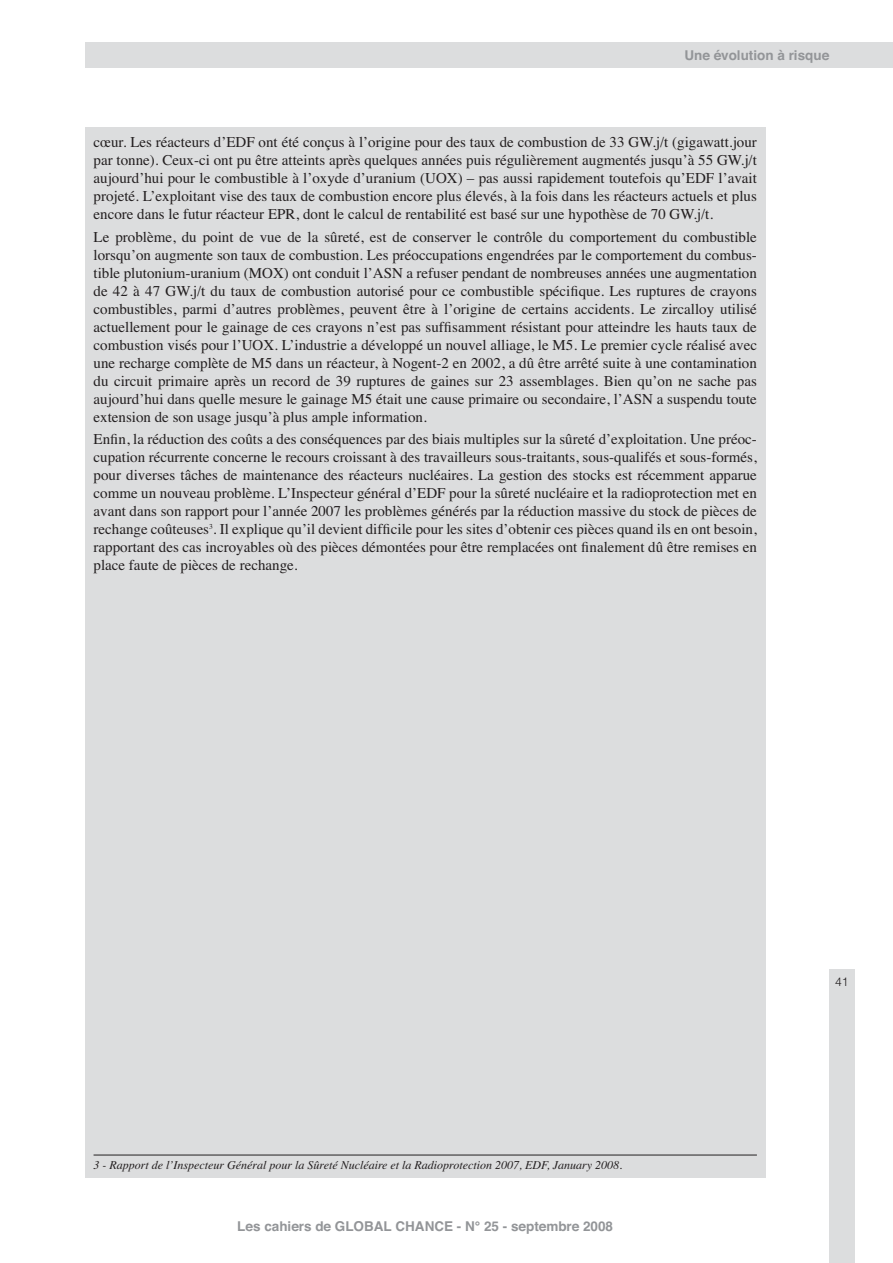
<style>
.page{position:relative;width:893px;height:1263px;background:#fff}
.page>*{position:absolute;margin:0;border:0;box-sizing:border-box;transform-origin:0 0}
.t1{font:15px/18px "Times";color:#231f20;text-align:justify}
.t2{font:700 13.5px "Helvetica";color:#939598}
.t3{font:italic 12px "Times";color:#231f20}
.t4{font:300 12px "Helvetica";color:#231f20}
</style>
<div class="page">
<div style="left:85px;top:43px;width:808px;height:25px;background:#dcddde"></div>
<div style="left:829px;top:969px;width:26px;height:294px;background:#dcddde"></div>
<div style="left:85px;top:128px;width:680px;height:1050px;background:#dcddde"></div>
<hr style="left:94px;top:1155px;width:663px;height:1px;background:#231f20">
<p class="t2" style="left:684px;top:51px;width:146px">Une évolution à risque</p>
<p class="t1" style="left:94px;top:135px;width:665px">cœur. Les réacteurs d’EDF ont été conçus à l’origine pour des taux de combustion de 33 GW.j/t (gigawatt.jour par tonne). Ceux-ci ont pu être atteints après quelques années puis régulièrement augmentés jusqu’à 55 GW.j/t aujourd’hui pour le combustible à l’oxyde d’uranium (UOX) – pas aussi rapidement toutefois qu’EDF l’avait projeté. L’exploitant vise des taux de combustion encore plus élevés, à la fois dans les réacteurs actuels et plus encore dans le futur réacteur EPR, dont le calcul de rentabilité est basé sur une hypothèse de 70 GW.j/t.</p>
<p class="t1" style="left:94px;top:229px;width:665px">Le problème, du point de vue de la sûreté, est de conserver le contrôle du comportement du combustible lorsqu’on augmente son taux de combustion. Les préoccupations engendrées par le comportement du combus&shy;tible plutonium-uranium (MOX) ont conduit l’ASN a refuser pendant de nombreuses années une augmentation de 42 à 47 GW.j/t du taux de combustion autorisé pour ce combustible spécifique. Les ruptures de crayons combustibles, parmi d’autres problèmes, peuvent être à l’origine de certains accidents. Le zircalloy utilisé actuellement pour le gainage de ces crayons n’est pas suffisamment résistant pour atteindre les hauts taux de combustion visés pour l’UOX. L’industrie a développé un nouvel alliage, le M5. Le premier cycle réalisé avec une recharge complète de M5 dans un réacteur, à Nogent-2 en 2002, a dû être arrêté suite à une contamination du circuit primaire après un record de 39 ruptures de gaines sur 23 assemblages. Bien qu’on ne sache pas aujourd’hui dans quelle mesure le gainage M5 était une cause primaire ou secondaire, l’ASN a suspendu toute extension de son usage jusqu’à plus ample information.</p>
<p class="t1" style="left:94px;top:431px;width:665px">Enfin, la réduction des coûts a des conséquences par des biais multiples sur la sûreté d’exploitation. Une préoc&shy;cupation récurrente concerne le recours croissant à des travailleurs sous-traitants, sous-qualifés et sous-formés, pour diverses tâches de maintenance des réacteurs nucléaires. La gestion des stocks est récemment apparue comme un nouveau problème. L’Inspecteur général d’EDF pour la sûreté nucléaire et la radioprotection met en avant dans son rapport pour l’année 2007 les problèmes générés par la réduction massive du stock de pièces de rechange coûteuses<sup>3</sup>. Il explique qu’il devient difficile pour les sites d’obtenir ces pièces quand ils en ont besoin, rapportant des cas incroyables où des pièces démontées pour être remplacées ont finalement dû être remises en place faute de pièces de rechange.</p>
<p class="t3" style="left:94px;top:1161px;width:530px">3 - Rapport de l’Inspecteur Général pour la Sûreté Nucléaire et la Radioprotection 2007, EDF, January 2008.</p>
<p class="t2" style="left:237px;top:1221px;width:377px">Les cahiers de GLOBAL CHANCE - N° 25 - septembre 2008</p>
<p class="t4" style="left:835px;top:977px;width:15px">41</p>
</div>
